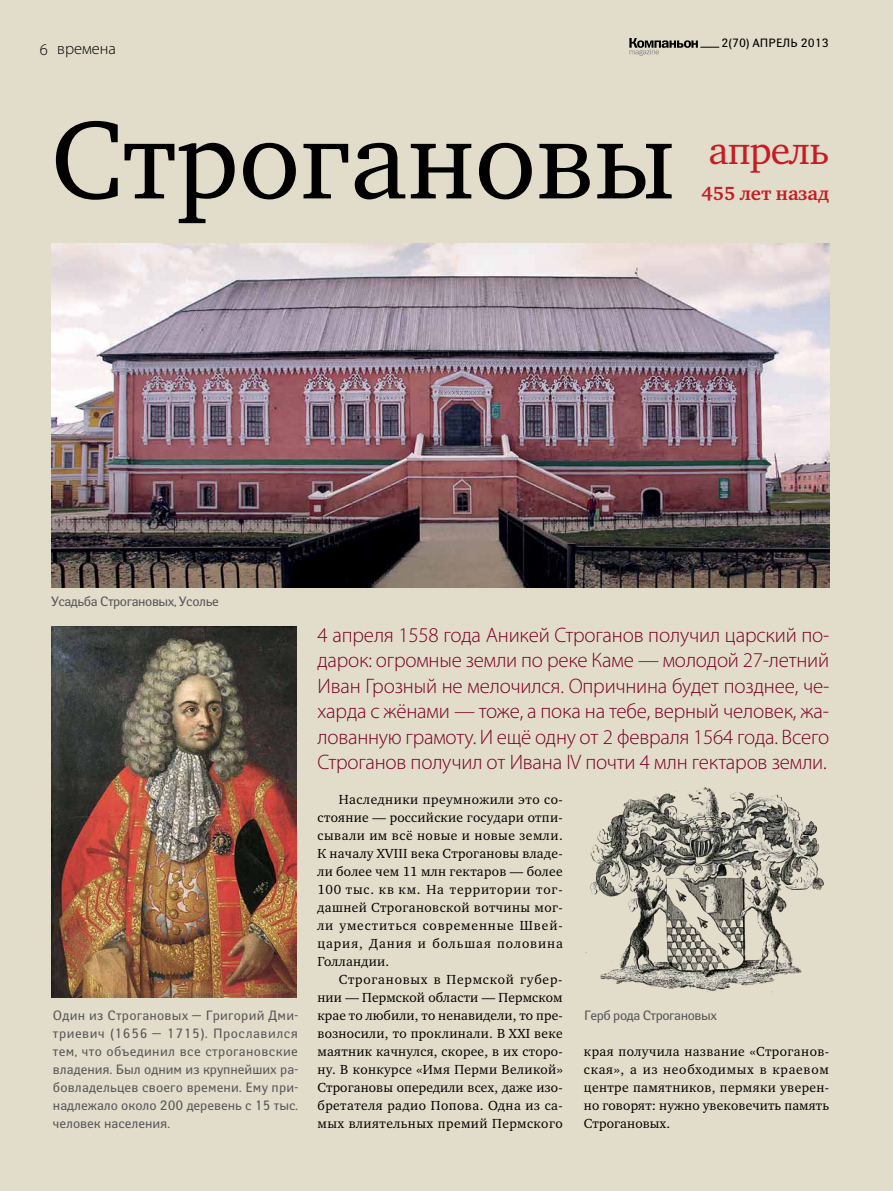
<style>
.page{position:relative;width:893px;height:1191px;background:#e2ddcb}
.page>*{position:absolute;margin:0;border:0;box-sizing:border-box;transform-origin:0 0}
.t1{font:113.4px "Charter ITC";color:#000}
.t2{font:39.75px "Charter ITC";letter-spacing:-.02em;color:#c61d23}
.t3{font:300 21px/25.5px "Myriad Pro";letter-spacing:-.01em;color:#7a0026;text-align:justify}
.t4{font:700 19.5px "Charter ITC";color:#c61d23}
.t5{font:300 16.5px "Myriad Pro";color:#000}
.t6{font:13.5px/18px "Charter ITC";letter-spacing:.03em;color:#000;text-align:justify}
.t7{font:13.5px/18px "Yanus";color:#58595b;text-align:justify}
.t8{font:13.5px "Yanus";letter-spacing:-.03em;color:#58595b}
.t9{font:12px "Yanus";color:#000}
</style>
<div class="page">
<svg style="left:629px;top:38px;width:90px;height:18px"></svg>
<img style="left:51px;top:626px;width:246px;height:371px">
<img style="left:585px;top:787px;width:239px;height:206px">
<img style="left:51px;top:243px;width:778px;height:345px">
<p class="t5" style="left:40px;top:40px;width:10px">6</p>
<p class="t5" style="left:57px;top:39px;width:60px">времена</p>
<h1 class="t1" style="left:51px;top:89px;width:625px">Строгановы</h1>
<p class="t9" style="left:721px;top:36px;width:109px">2(70) апрель 2013</p>
<h2 class="t2" style="left:708px;top:125px;width:122px">апрель</h2>
<h3 class="t4" style="left:701px;top:181px;width:129px">455 лет назад</h3>
<p class="t8" style="left:51px;top:593px;width:169px">Усадьба Строгановых, Усолье</p>
<p class="t3" style="left:317px;top:622px;width:513px">4 апреля 1558 года Аникей Строганов получил царский по&shy;дарок: огромные земли по реке Каме — молодой 27-летний Иван Грозный не мелочился. Опричнина будет позднее, че&shy;харда с жёнами — тоже, а пока на тебе, верный человек, жа&shy;лованную грамоту. И ещё одну от 2 февраля 1564 года. Всего Строганов получил от Ивана IV почти 4 млн гектаров земли.</p>
<p class="t6" style="left:317px;top:790px;width:247px;text-indent:21px">Наследники преумножили это со&shy;стояние — российские государи отпи&shy;сывали им всё новые и новые земли.<br>К началу XVIII века Строгановы владе&shy;ли более чем 11 млн гектаров — более 100 тыс. кв км. На территории тог&shy;дашней Строгановской вотчины мог&shy;ли уместиться современные Швей&shy;цария, Дания и большая половина Голландии.</p>
<p class="t6" style="left:317px;top:970px;width:247px;text-indent:21px">Строгановых в Пермской губер&shy;нии — Пермской области — Пермском крае то любили, то ненавидели, то пре&shy;возносили, то проклинали. В XXI веке маятник качнулся, скорее, в их сторо&shy;ну. В конкурсе «Имя Перми Великой» Строгановы опередили всех, даже изо&shy;бретателя радио Попова. Одна из са&shy;мых влиятельных премий Пермского</p>
<p class="t7" style="left:53px;top:1006px;width:247px">Один из Строгановых — Григорий Дми&shy;триевич (1656 — 1715). П рославился тем, что объединил все строгановские владения. Был одним из крупнейших ра&shy;бовладельцев своего времени. Ему при&shy;надлежало около 200 деревень с 15 тыс. человек населения.</p>
<p class="t8" style="left:584px;top:1007px;width:134px">Герб рода Строгановых</p>
<p class="t6" style="left:584px;top:1042px;width:247px">края получила название «Строганов&shy;ская», а из необходимых в краевом центре памятников, пермяки уверен&shy;но говорят: нужно увековечить память Строгановых.</p>
</div>
